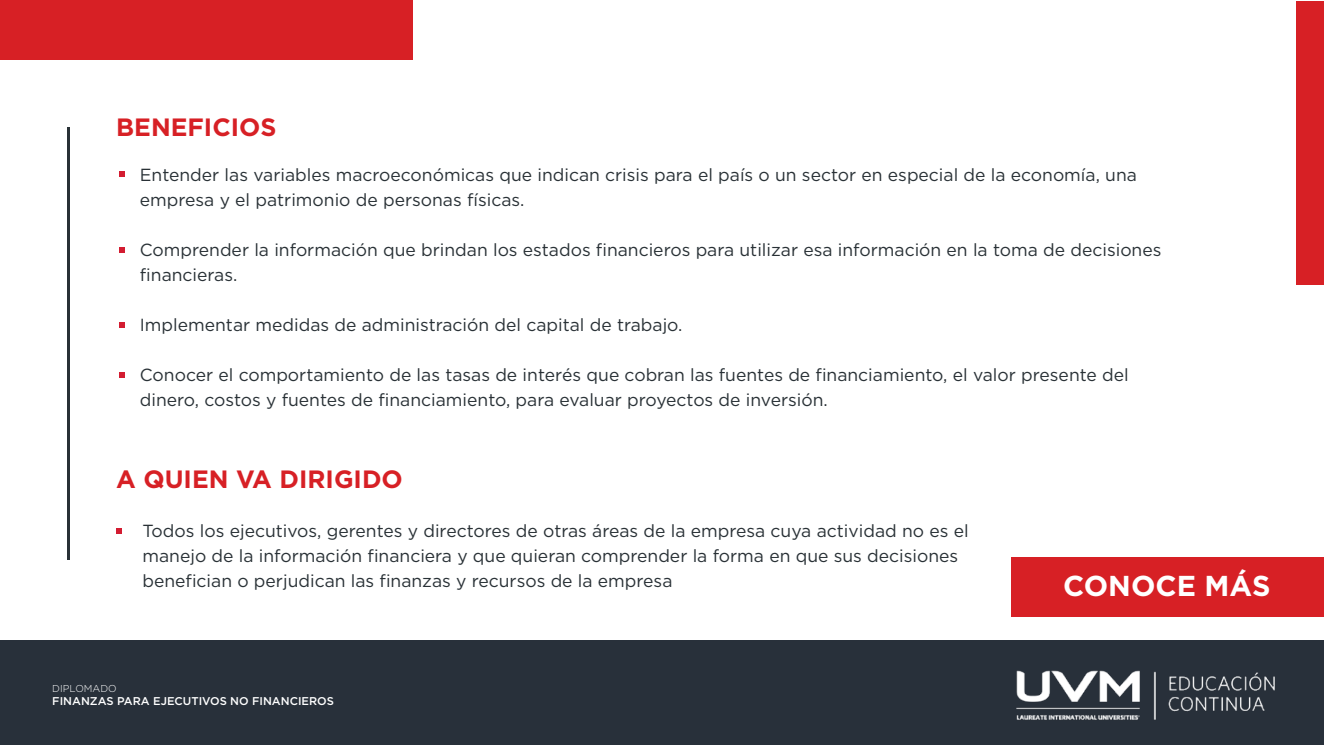
<style>
.page{position:relative;width:1324px;height:745px;background:#fff}
.page>*{position:absolute;margin:0;border:0;box-sizing:border-box;transform-origin:0 0}
.t1{font:700 28.75px "Gotham";color:#fff}
.t2{font:700 25px "Gotham";color:#d72025}
.t3{font:17.5px/25px "Gotham";color:#293136}
.t4{font:500 11.25px "Gotham";color:#fff}
.t5{font:300 10px "Gotham";color:#fff}
</style>
<div class="page">
<div style="left:0;top:639px;width:1323px;height:105px;background:#28303a"></div>
<hr style="left:68px;top:128px;width:2px;height:431px;background:#293136">
<div style="left:1296px;top:1px;width:27px;height:283px;background:#d72025"></div>
<div style="left:0;top:0;width:412px;height:59px;background:#d72025"></div>
<div style="left:1011px;top:557px;width:312px;height:59px;background:#d72025"></div>
<svg style="left:119px;top:171px;width:5px;height:5px"></svg>
<svg style="left:119px;top:322px;width:5px;height:5px"></svg>
<svg style="left:119px;top:372px;width:5px;height:6px"></svg>
<svg style="left:119px;top:247px;width:5px;height:5px"></svg>
<img style="left:984px;top:639px;width:338px;height:81px">
<svg style="left:117px;top:528px;width:5px;height:5px"></svg>
<h2 class="t2" style="left:116px;top:112px;width:162px">BENEFICIOS</h2>
<p class="t3" style="left:140px;top:162px;width:998px">Entender las variables macroeconómicas que indican crisis para el país o un sector en especial de la economía, una empresa y el patrimonio de personas físicas.</p>
<p class="t3" style="left:140px;top:237px;width:1023px">Comprender la información que brindan los estados financieros para utilizar esa información en la toma de decisiones financieras.</p>
<p class="t3" style="left:140px;top:312px;width:544px">Implementar medidas de administración del capital de trabajo.</p>
<p class="t3" style="left:140px;top:362px;width:990px">Conocer el comportamiento de las tasas de interés que cobran las fuentes de financiamiento, el valor presente del dinero, costos y fuentes de financiamiento, para evaluar proyectos de inversión.</p>
<h2 class="t2" style="left:116px;top:464px;width:288px">A QUIEN VA DIRIGIDO</h2>
<p class="t3" style="left:142px;top:517px;width:827px">Todos los ejecutivos, gerentes y directores de otras áreas de la empresa cuya actividad no es el manejo de la información financiera y que quieran comprender la forma en que sus decisiones benefician o perjudican las finanzas y recursos de la empresa</p>
<p class="t5" style="left:52px;top:682px;width:66px">DIPLOMADO</p>
<p class="t4" style="left:52px;top:694px;width:283px">FINANZAS PARA EJECUTIVOS NO FINANCIEROS</p>
<h1 class="t1" style="left:1063px;top:569px;width:209px">CONOCE MÁS</h1>
</div>
